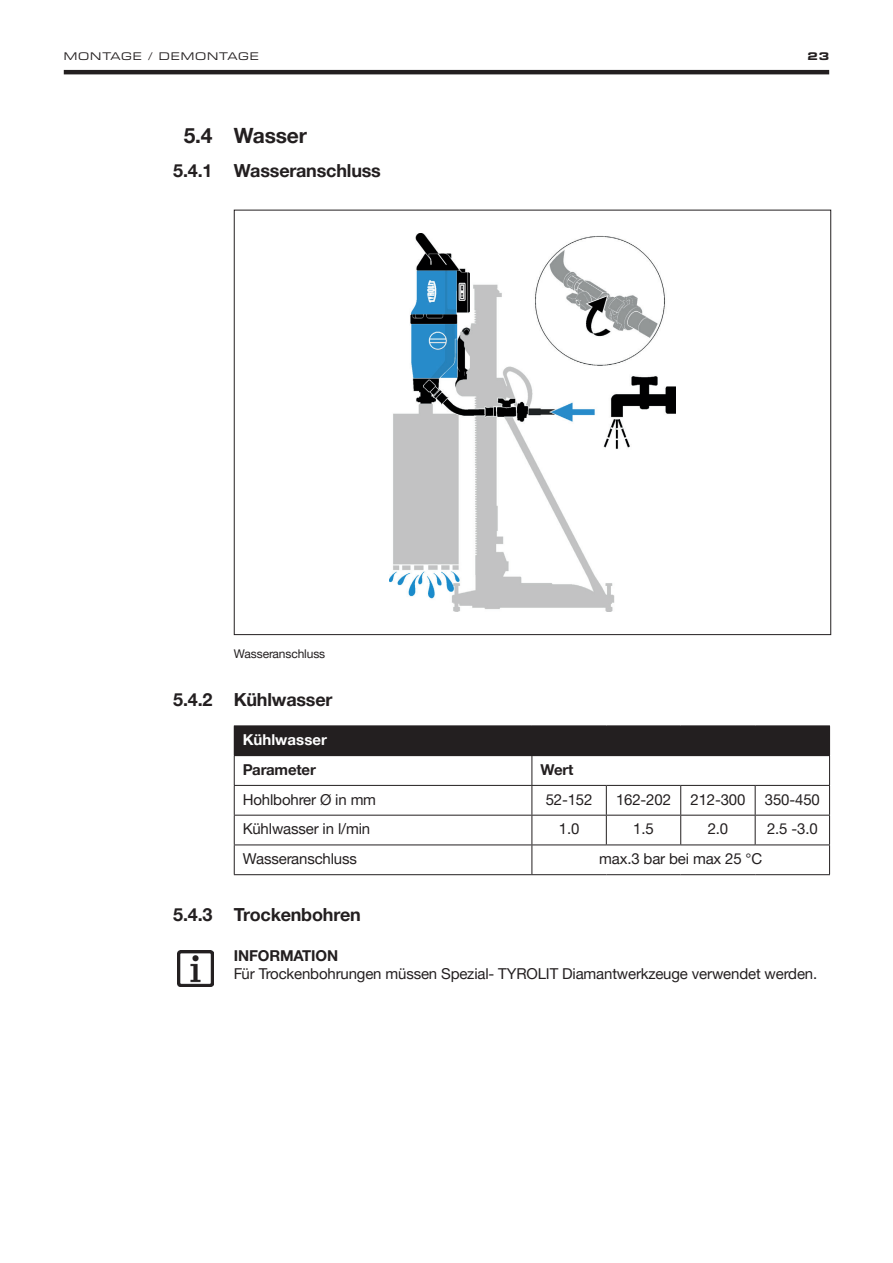
<style>
.page{position:relative;width:893px;height:1263px;background:#fff}
.page>*{position:absolute;margin:0;border:0;box-sizing:border-box;transform-origin:0 0}
.t1{font:700 21px "Helvetica Neue LTW1 G";letter-spacing:-.01em;color:#231f20}
.t2{font:700 18px "Helvetica Neue LTW1 G";letter-spacing:-.01em;color:#231f20}
.t3{font:15px "Helvetica Neue LTW1 G";letter-spacing:-.01em;color:#231f20}
.t4{font:700 15px "Helvetica Neue LTW1 G";letter-spacing:-.01em;color:#231f20}
.t5{font:700 15px "Helvetica Neue LTW1 G";letter-spacing:.005em;color:#fff}
.t6{font:12px "Helvetica Neue LTW1 G";letter-spacing:-.01em;color:#231f20}
.t7{font:expanded 11.25px "Eurostile Next W1 G";letter-spacing:.08em;color:#231f20}
.t8{font:700 expanded 11.25px "Eurostile Next W1 G";color:#231f20}
</style>
<div class="page">
<hr style="left:64px;top:70px;width:765px;height:4px;background:#231f20">
<div style="left:234px;top:726px;width:596px;height:30px;background:#231f20"></div>
<hr style="left:234px;top:725px;width:298px;height:1px;background:#231f20">
<hr style="left:532px;top:725px;width:74px;height:1px;background:#231f20">
<hr style="left:606px;top:725px;width:75px;height:1px;background:#231f20">
<hr style="left:681px;top:725px;width:74px;height:1px;background:#231f20">
<hr style="left:755px;top:725px;width:75px;height:1px;background:#231f20">
<hr style="left:234px;top:785px;width:298px;height:1px;background:#231f20">
<hr style="left:532px;top:785px;width:74px;height:1px;background:#231f20">
<hr style="left:606px;top:785px;width:75px;height:1px;background:#231f20">
<hr style="left:681px;top:785px;width:74px;height:1px;background:#231f20">
<hr style="left:755px;top:785px;width:75px;height:1px;background:#231f20">
<hr style="left:234px;top:815px;width:298px;height:1px;background:#231f20">
<hr style="left:532px;top:815px;width:74px;height:1px;background:#231f20">
<hr style="left:606px;top:815px;width:75px;height:1px;background:#231f20">
<svg style="left:606px;top:786px;width:1px;height:58px"></svg>
<hr style="left:681px;top:815px;width:74px;height:1px;background:#231f20">
<svg style="left:680px;top:786px;width:1px;height:58px"></svg>
<hr style="left:755px;top:815px;width:75px;height:1px;background:#231f20">
<svg style="left:755px;top:786px;width:1px;height:58px"></svg>
<hr style="left:234px;top:844px;width:298px;height:1px;background:#231f20">
<svg style="left:234px;top:756px;width:1px;height:118px"></svg>
<hr style="left:532px;top:844px;width:74px;height:1px;background:#231f20">
<svg style="left:531px;top:756px;width:1px;height:118px"></svg>
<hr style="left:606px;top:844px;width:75px;height:1px;background:#231f20">
<hr style="left:681px;top:844px;width:74px;height:1px;background:#231f20">
<hr style="left:755px;top:844px;width:75px;height:1px;background:#231f20">
<svg style="left:829px;top:756px;width:1px;height:118px"></svg>
<hr style="left:234px;top:874px;width:298px;height:1px;background:#231f20">
<hr style="left:532px;top:874px;width:74px;height:1px;background:#231f20">
<hr style="left:606px;top:874px;width:75px;height:1px;background:#231f20">
<hr style="left:681px;top:874px;width:74px;height:1px;background:#231f20">
<hr style="left:755px;top:874px;width:75px;height:1px;background:#231f20">
<img style="left:390px;top:234px;width:285px;height:377px">
<img style="left:178px;top:950px;width:36px;height:37px">
<p class="t7" style="left:64px;top:49px;width:197px">MONTAGE / DEMONTAGE</p>
<p class="t8" style="left:807px;top:49px;width:23px">23</p>
<h1 class="t1" style="left:184px;top:122px;width:30px">5.4</h1>
<p class="t2" style="left:173px;top:159px;width:41px">5.4.1</p>
<h1 class="t1" style="left:234px;top:122px;width:75px">Wasser</h1>
<p class="t2" style="left:234px;top:159px;width:149px">Wasseranschluss</p>
<p class="t2" style="left:173px;top:689px;width:41px">5.4.2</p>
<p class="t2" style="left:173px;top:903px;width:41px">5.4.3</p>
<p class="t6" style="left:234px;top:646px;width:93px">Wasseranschluss</p>
<p class="t2" style="left:234px;top:689px;width:100px">Kühlwasser</p>
<p class="t5" style="left:243px;top:730px;width:86px">Kühlwasser</p>
<p class="t4" style="left:243px;top:760px;width:75px">Parameter</p>
<p class="t4" style="left:540px;top:760px;width:35px">Wert</p>
<p class="t3" style="left:243px;top:790px;width:135px">Hohlbohrer Ø in mm</p>
<p class="t3" style="left:546px;top:790px;width:48px">52-152</p>
<p class="t3" style="left:616px;top:790px;width:56px">162-202</p>
<p class="t3" style="left:690px;top:790px;width:56px">212-300</p>
<p class="t3" style="left:765px;top:790px;width:56px">350-450</p>
<p class="t3" style="left:243px;top:820px;width:129px">Kühlwasser in l/min</p>
<p class="t3" style="left:559px;top:820px;width:22px">1.0</p>
<p class="t3" style="left:633px;top:820px;width:22px">1.5</p>
<p class="t3" style="left:708px;top:820px;width:22px">2.0</p>
<p class="t3" style="left:767px;top:820px;width:52px">2.5 -3.0</p>
<p class="t3" style="left:243px;top:849px;width:116px">Wasseranschluss</p>
<p class="t3" style="left:599px;top:849px;width:165px">max.3 bar bei max 25 °C</p>
<p class="t2" style="left:234px;top:903px;width:129px">Trockenbohren</p>
<p class="t4" style="left:234px;top:947px;width:106px">INFORMATION</p>
<p class="t3" style="left:234px;top:965px;width:585px">Für Trockenbohrungen müssen Spezial- TYROLIT Diamantwerkzeuge verwendet werden.</p>
</div>
